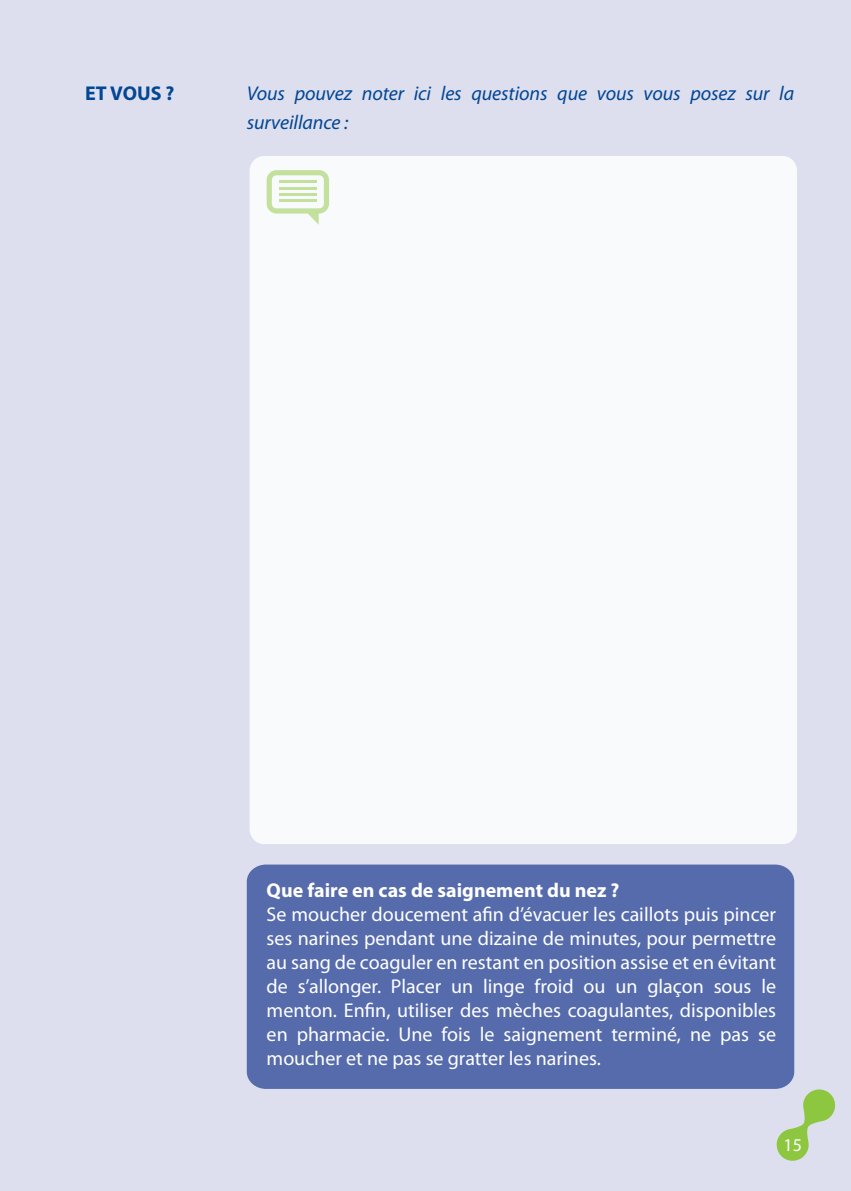
<style>
.page{position:relative;width:851px;height:1191px;background:#fff}
.page>*{position:absolute;margin:0;border:0;box-sizing:border-box;transform-origin:0 0}
.t1{font:20px/24px "Myriad Pro";color:#fff;text-align:justify}
.t2{font:italic 20px/28.8px "Myriad Pro";letter-spacing:-.005em;color:#034694}
.t3{font:700 20px "Myriad Pro";color:#fff}
.t4{font:700 20px "Myriad Pro";color:#034694}
.t5{font:18px "Myriad Pro";color:#fff}
</style>
<div class="page">
<div style="left:0;top:0;width:850px;height:1191px;background:#dddfee"></div>
<svg style="left:776px;top:1089px;width:59px;height:72px"></svg>
<div style="left:249px;top:156px;width:548px;height:688px;background:#fff;border-radius:15px"></div>
<svg style="left:266px;top:170px;width:63px;height:55px"></svg>
<hr style="left:279px;top:181px;width:37px;height:2px;background:#8dc63f">
<hr style="left:279px;top:187px;width:37px;height:2px;background:#8dc63f">
<hr style="left:279px;top:193px;width:37px;height:3px;background:#8dc63f">
<hr style="left:279px;top:200px;width:37px;height:2px;background:#8dc63f">
<div style="left:247px;top:864px;width:547px;height:225px;background:#566bac"></div>
<p class="t4" style="left:85px;top:82px;width:91px">ET VOUS ?</p>
<p class="t2" style="left:247px;top:79px;width:549px">Vous pouvez noter ici les questions que vous vous posez sur la surveillance :</p>
<p class="t3" style="left:266px;top:879px;width:354px">Que faire en cas de saignement du nez ?</p>
<p class="t1" style="left:266px;top:902px;width:511px">Se moucher doucement afin d’évacuer les caillots puis pincer ses narines pendant une dizaine de minutes, pour permettre au sang de coaguler en restant en position assise et en évitant de s’allonger. Placer un linge froid ou un glaçon sous le menton. Enfin, utiliser des mèches coagulantes, disponibles en pharmacie. Une fois le saignement terminé, ne pas se moucher et ne pas se gratter les narines.</p>
<p class="t5" style="left:783px;top:1135px;width:20px">15</p>
</div>
